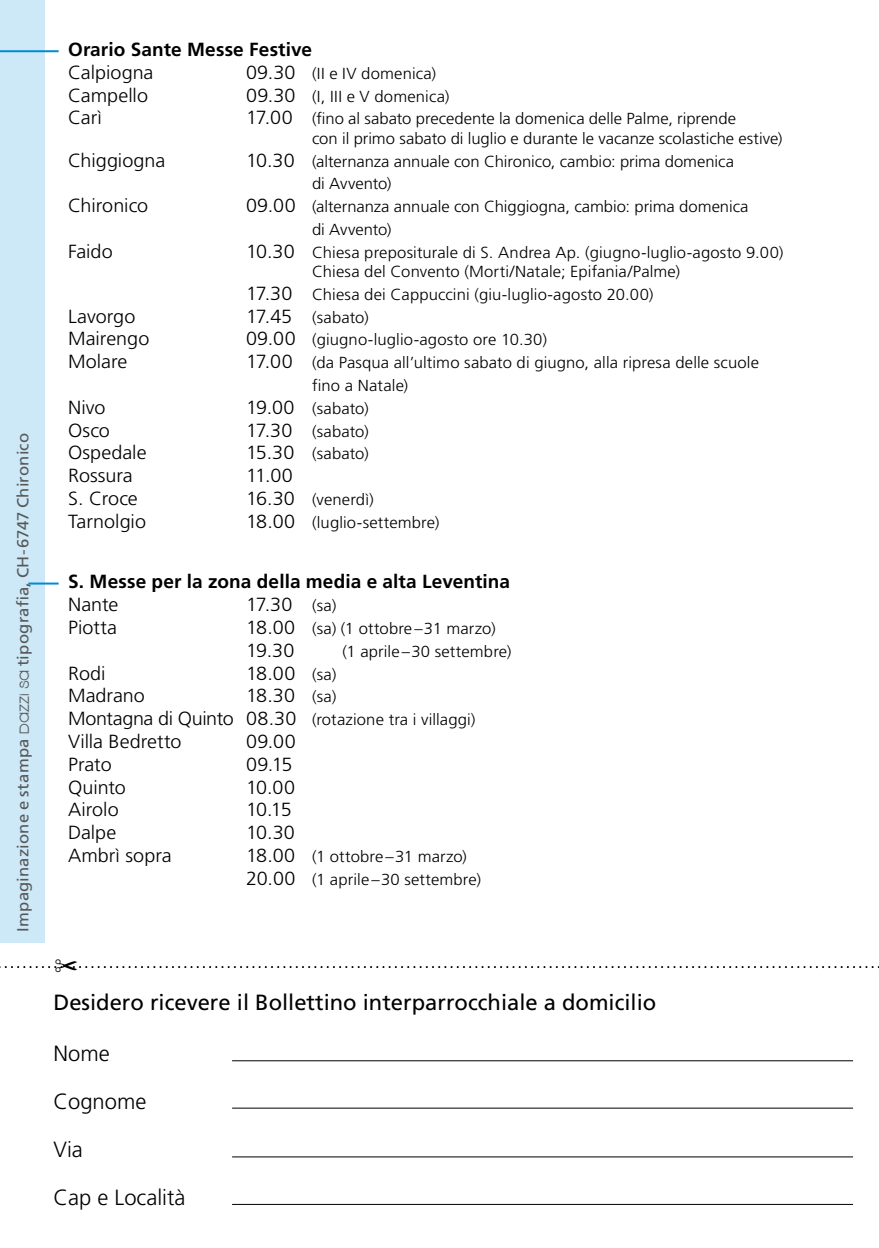
<style>
.page{position:relative;width:879px;height:1248px;background:#fff}
.page>*{position:absolute;margin:0;border:0;box-sizing:border-box;transform-origin:0 0}
.t1{font:22px "Frutiger";color:#000}
.t2{font:300 22px/48px "Frutiger";color:#000}
.t3{font:300 19px "Frutiger";color:#000;scale:1.04 1}
.t4{font:700 19px "Frutiger";letter-spacing:.01em;color:#000}
.t5{font:300 16px/22.8px "Frutiger";letter-spacing:.005em;color:#000;scale:1.04 1}
.t6{font:16px "Frutiger CE";letter-spacing:.01em;color:#575756;scale:1.04 1}
.s1{font-family:"Kravitz Thermal"}
.s2{font-size:19px}
.s3{font-size:16px}
</style>
<div class="page">
<hr style="left:28px;top:582px;width:31px;height:2px;background:#008bd2">
<hr style="left:232px;top:1060px;width:621px;height:1px;background:#000">
<hr style="left:232px;top:1107px;width:621px;height:1px;background:#000">
<hr style="left:232px;top:1156px;width:621px;height:1px;background:#000">
<hr style="left:232px;top:1203px;width:621px;height:1px;background:#000">
<hr style="left:0;top:50px;width:59px;height:2px;background:#008bd2">
<div style="left:0;top:0;width:45px;height:942px;background:#cde8f6"></div>
<svg style="left:0;top:966px;width:879px;height:2px"></svg>
<p class="t6" style="left:13px;top:931px;width:481px;rotate:-90deg">Impaginazione e stampa <span class="s1">Dazzi sa</span> tipografia, CH-6747 Chironico</p>
<p class="t4" style="left:68px;top:38px;width:246px">Orario Sante Messe Festive</p>
<p class="t3" style="left:68px;top:61px;width:84px">Calpiogna</p>
<p class="t5" style="left:246px;top:62px;width:184px"><span class="s2">09.30</span> (II e IV domenica)</p>
<p class="t3" style="left:68px;top:84px;width:78px">Campello</p>
<p class="t5" style="left:246px;top:85px;width:197px"><span class="s2">09.30</span> (I, III e V domenica)</p>
<p class="t3" style="left:68px;top:107px;width:34px">Carì</p>
<p class="t5" style="left:312px;top:110px;width:454px;line-height:19.2px;text-indent:-66px"><span class="s2">17.00</span> (fino al sabato precedente la domenica delle Palme, riprende<br>con il primo sabato di luglio e durante le vacanze scolastiche estive)</p>
<p class="t3" style="left:68px;top:149px;width:95px">Chiggiogna</p>
<p class="t5" style="left:312px;top:150px;width:407px;text-indent:-66px"><span class="s2">10.30</span> (alternanza annuale con Chironico, cambio: prima domenica di Avvento)</p>
<p class="t3" style="left:68px;top:195px;width:79px">Chironico</p>
<p class="t5" style="left:312px;top:195px;width:421px;text-indent:-66px"><span class="s2">09.00</span> (alternanza annuale con Chiggiogna, cambio: prima domenica di Avvento)</p>
<p class="t3" style="left:68px;top:240px;width:44px">Faido</p>
<p class="t5" style="left:312px;top:243px;width:455px;line-height:19.2px;text-indent:-66px"><span class="s2">10.30</span> Chiesa prepositurale di S. Andrea Ap. (giugno-luglio-agosto 9.00)<br>Chiesa del Convento (Morti/Natale; Epifania/Palme)</p>
<p class="t5" style="left:246px;top:283px;width:393px"><span class="s2">17.30</span> Chiesa dei Cappuccini (giu-luglio-agosto 20.00)</p>
<p class="t3" style="left:68px;top:305px;width:66px">Lavorgo</p>
<p class="t5" style="left:246px;top:306px;width:119px"><span class="s2">17.45</span> (sabato)</p>
<p class="t3" style="left:68px;top:328px;width:80px">Mairengo</p>
<p class="t5" style="left:246px;top:329px;width:291px"><span class="s2">09.00</span> (giugno-luglio-agosto ore 10.30)</p>
<p class="t3" style="left:68px;top:351px;width:59px">Molare</p>
<p class="t5" style="left:312px;top:351px;width:431px;text-indent:-66px"><span class="s2">17.00</span> (da Pasqua all’ultimo sabato di giugno, alla ripresa delle scuole fino a Natale)</p>
<p class="t3" style="left:68px;top:396px;width:38px">Nivo</p>
<p class="t5" style="left:246px;top:397px;width:119px"><span class="s2">19.00</span> (sabato)</p>
<p class="t3" style="left:68px;top:419px;width:42px">Osco</p>
<p class="t5" style="left:246px;top:420px;width:119px"><span class="s2">17.30</span> (sabato)</p>
<p class="t3" style="left:68px;top:442px;width:77px">Ospedale</p>
<p class="t5" style="left:246px;top:443px;width:119px"><span class="s2">15.30</span> (sabato)</p>
<p class="t3" style="left:68px;top:465px;width:64px">Rossura</p>
<p class="t3" style="left:246px;top:465px;width:46px">11.00</p>
<p class="t3" style="left:68px;top:487px;width:69px">S. Croce</p>
<p class="t5" style="left:246px;top:488px;width:124px"><span class="s2">16.30</span> (venerdì)</p>
<p class="t3" style="left:68px;top:510px;width:77px">Tarnolgio</p>
<p class="t5" style="left:246px;top:511px;width:187px"><span class="s2">18.00</span> (luglio-settembre)</p>
<p class="t4" style="left:68px;top:570px;width:444px">S. Messe per la zona della media e alta Leventina</p>
<p class="t3" style="left:68px;top:593px;width:50px">Nante</p>
<p class="t3" style="left:246px;top:593px;width:88px">17.30 <span class="s3">(sa)</span></p>
<p class="t3" style="left:68px;top:616px;width:49px">Piotta</p>
<p class="t5" style="left:246px;top:617px;width:241px"><span class="s2">18.00</span> (sa) (1 ottobre–31 marzo)</p>
<p class="t3" style="left:246px;top:639px;width:48px">19.30</p>
<p class="t5" style="left:342px;top:640px;width:164px">(1 aprile–30 settembre)</p>
<p class="t3" style="left:68px;top:662px;width:38px">Rodi</p>
<p class="t3" style="left:246px;top:662px;width:88px">18.00 <span class="s3">(sa)</span></p>
<p class="t3" style="left:68px;top:685px;width:75px">Madrano</p>
<p class="t3" style="left:246px;top:685px;width:88px">18.30 <span class="s3">(sa)</span></p>
<p class="t5" style="left:68px;top:708px;width:393px"><span class="s2">Montagna di Quinto 08.30</span> (rotazione tra i villaggi)</p>
<p class="t3" style="left:68px;top:730px;width:111px">Villa Bedretto</p>
<p class="t3" style="left:246px;top:730px;width:49px">09.00</p>
<p class="t3" style="left:68px;top:753px;width:43px">Prato</p>
<p class="t3" style="left:246px;top:753px;width:46px">09.15</p>
<p class="t3" style="left:68px;top:776px;width:57px">Quinto</p>
<p class="t3" style="left:246px;top:776px;width:49px">10.00</p>
<p class="t3" style="left:68px;top:799px;width:50px">Airolo</p>
<p class="t3" style="left:246px;top:799px;width:45px">10.15</p>
<p class="t3" style="left:68px;top:821px;width:48px">Dalpe</p>
<p class="t3" style="left:246px;top:821px;width:48px">10.30</p>
<p class="t3" style="left:68px;top:844px;width:101px">Ambrì sopra</p>
<p class="t5" style="left:246px;top:845px;width:227px"><span class="s2">18.00</span> (1 ottobre–31 marzo)<br><span class="s2">20.00</span> (1 aprile–30 settembre)</p>
<h1 class="t1" style="left:53px;top:989px;width:604px">Desidero ricevere il Bollettino interparrocchiale a domicilio</h1>
<h1 class="t2" style="left:53px;top:1029px;width:133px">Nome<br>Cognome<br>Via<br>Cap e Località</h1>
</div>
